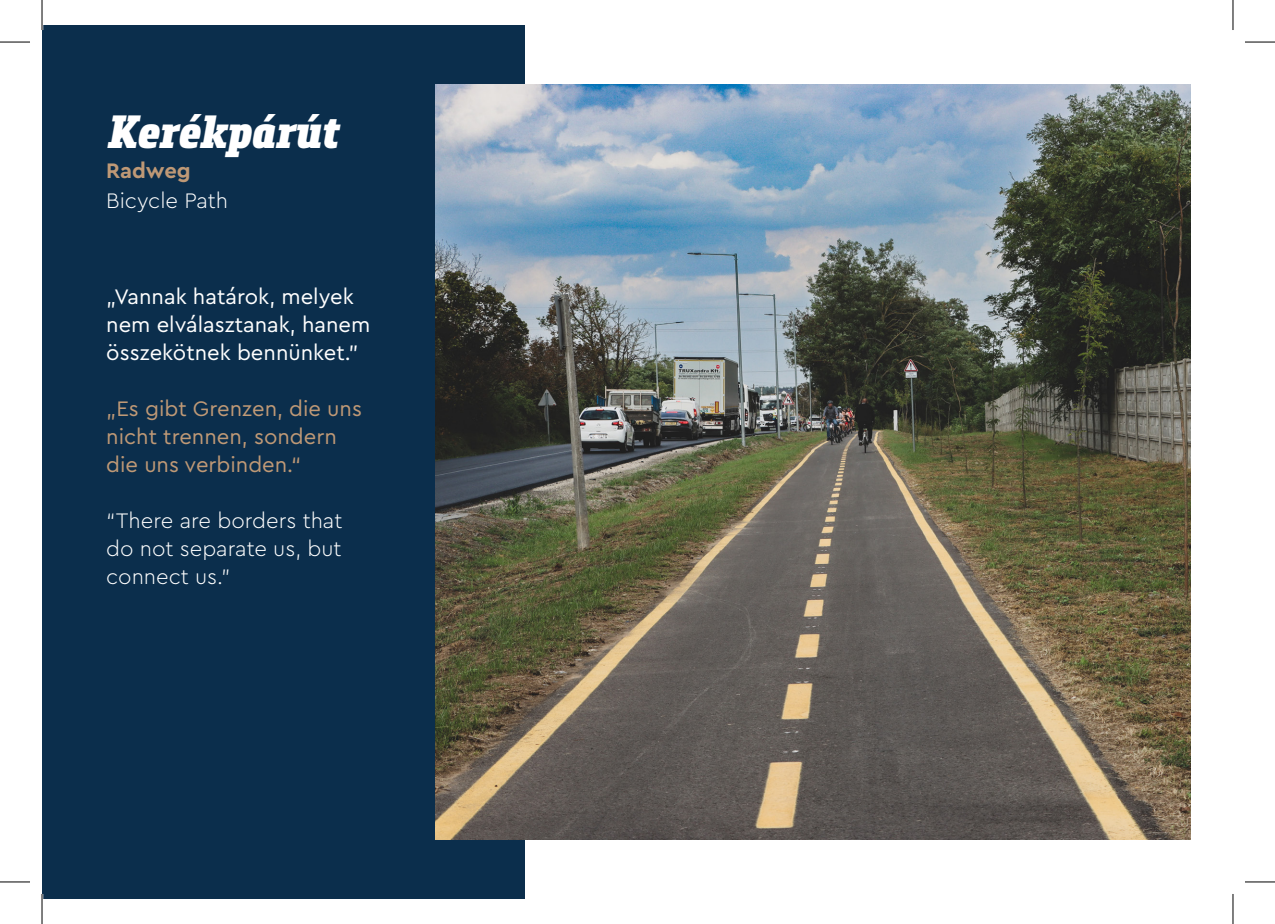
<style>
.page{position:relative;width:1275px;height:924px;background:#fff}
.page>*{position:absolute;margin:0;border:0;box-sizing:border-box;transform-origin:0 0}
.t1{font:italic 900 45.8px "Metronic Slab Narrow";color:#fff}
.Paragraph_Style_1{font:22px/28px "Cera PRO";color:#fff}
.Paragraph_Style_1-2{font:300 22px/28px "Cera PRO";color:#fff;text-align:justify}
.Paragraph_Style_1-3{font:22px/28px "Cera PRO";color:#bf9976}
.t2{font:700 22px "Cera PRO";color:#bf9976}
</style>
<div class="page">
<div style="left:42px;top:25px;width:482px;height:873px;background:#0b2e4c"></div>
<img style="left:435px;top:85px;width:755px;height:754px">
<hr style="left:0;top:42px;width:30px;height:1px;background:#000">
<hr style="left:1245px;top:42px;width:30px;height:1px;background:#000">
<hr style="left:0;top:881px;width:30px;height:1px;background:#000">
<hr style="left:1245px;top:881px;width:30px;height:1px;background:#000">
<hr style="left:42px;top:0;width:1px;height:30px;background:#000">
<hr style="left:42px;top:893px;width:1px;height:30px;background:#000">
<hr style="left:1232px;top:0;width:1px;height:30px;background:#000">
<hr style="left:1232px;top:893px;width:1px;height:30px;background:#000">
<p class="t1" style="left:106px;top:103px;width:233px">Kerékpárút</p>
<p class="t2" style="left:106px;top:155px;width:86px">Radweg</p>
<p class="Paragraph_Style_1-2" style="left:106px;top:185px;width:123px">Bicycle Path</p>
<p class="Paragraph_Style_1" style="left:106px;top:281px;width:266px">„Vannak határok, melyek nem elválasztanak, hanem összekötnek bennünket.”</p>
<p class="Paragraph_Style_1-3" style="left:106px;top:393px;width:257px">„Es gibt Grenzen, die uns nicht trennen, sondern die uns verbinden.“</p>
<p class="Paragraph_Style_1-2" style="left:106px;top:505px;width:238px">“There are borders that do not separate us, but connect us.”</p>
</div>
